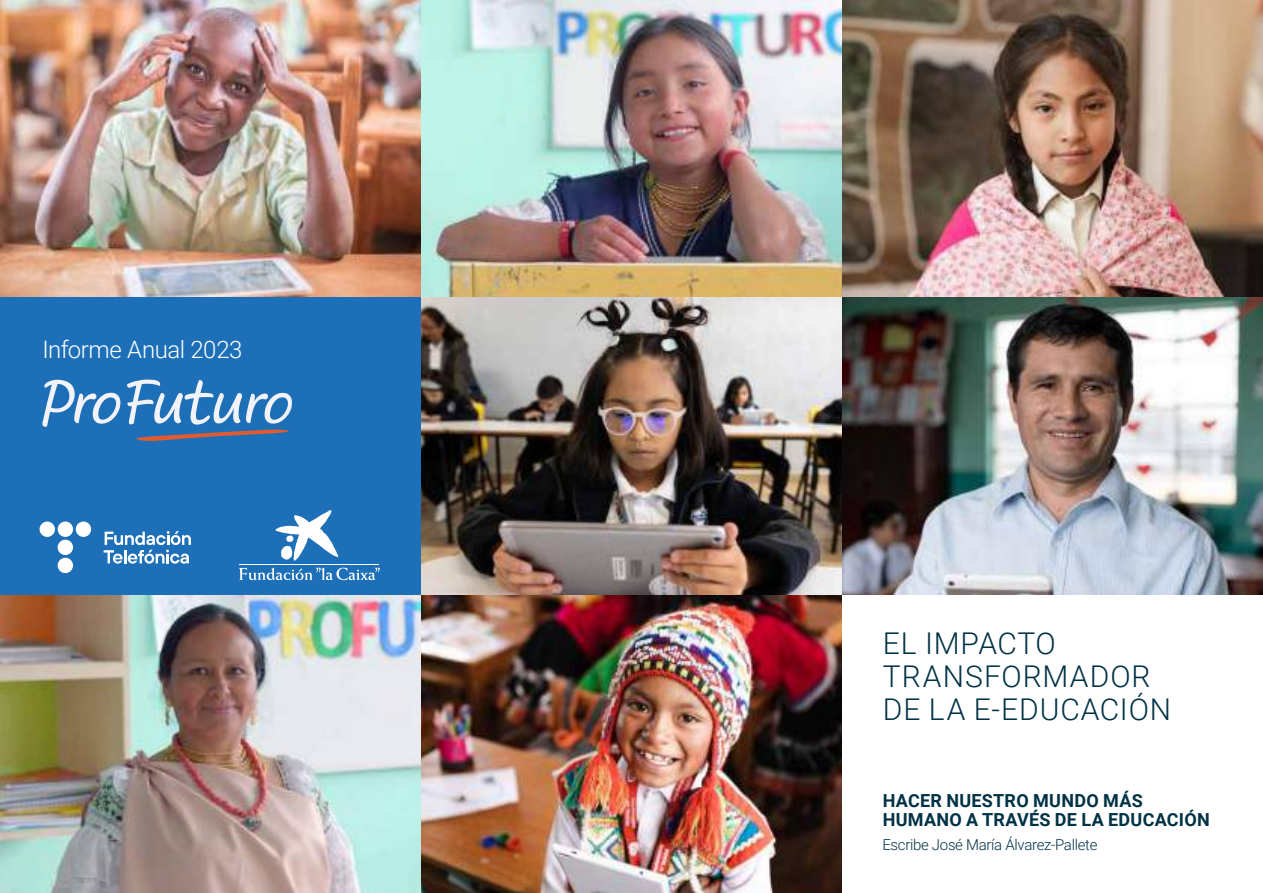
<style>
.page{position:relative;width:1263px;height:893px;background:#fff}
.page>*{position:absolute;margin:0;border:0;box-sizing:border-box;transform-origin:0 0}
.t1{font:300 30px/33px "Roboto";letter-spacing:.03em;color:#003245}
.t2{font:300 24px "Roboto";letter-spacing:-.02em;color:#fff}
.t3{font:700 18px/19.5px "Roboto";letter-spacing:.015em;color:#003245}
.t4{font:300 15px "Roboto";letter-spacing:-.02em;color:#003245}
</style>
<div class="page">
<img style="left:0;top:0;width:1263px;height:298px">
<div style="left:0;top:298px;width:421px;height:297px;background:#1d70b7"></div>
<img style="left:0;top:595px;width:421px;height:298px">
<img style="left:421px;top:298px;width:421px;height:595px">
<img style="left:842px;top:298px;width:421px;height:297px">
<svg style="left:43px;top:379px;width:78px;height:48px"></svg>
<svg style="left:127px;top:379px;width:165px;height:62px"></svg>
<hr style="left:239px;top:564px;width:140px;height:1px;background:#fff">
<svg style="left:239px;top:568px;width:141px;height:12px"></svg>
<svg style="left:275px;top:510px;width:63px;height:51px"></svg>
<div style="left:40px;top:521px;width:15px;height:16px;background:#fff;border-radius:50%"></div>
<div style="left:58px;top:521px;width:15px;height:16px;background:#fff;border-radius:50%"></div>
<div style="left:76px;top:521px;width:15px;height:16px;background:#fff;border-radius:50%"></div>
<div style="left:58px;top:540px;width:15px;height:15px;background:#fff;border-radius:50%"></div>
<div style="left:58px;top:558px;width:15px;height:15px;background:#fff;border-radius:50%"></div>
<svg style="left:104px;top:531px;width:87px;height:33px"></svg>
<h2 class="t2" style="left:43px;top:333px;width:202px">Informe Anual 2023</h2>
<h1 class="t1" style="left:883px;top:626px;width:290px">EL IMPACTO<br>TRANSFORMADOR<br>DE LA E-EDUCACIÓN</h1>
<p class="t3" style="left:883px;top:790px;width:329px">HACER NUESTRO MUNDO MÁS<br>HUMANO A TRAVÉS DE LA EDUCACIÓN</p>
<p class="t4" style="left:882px;top:834px;width:217px">Escribe José María Álvarez-Pallete</p>
</div>
